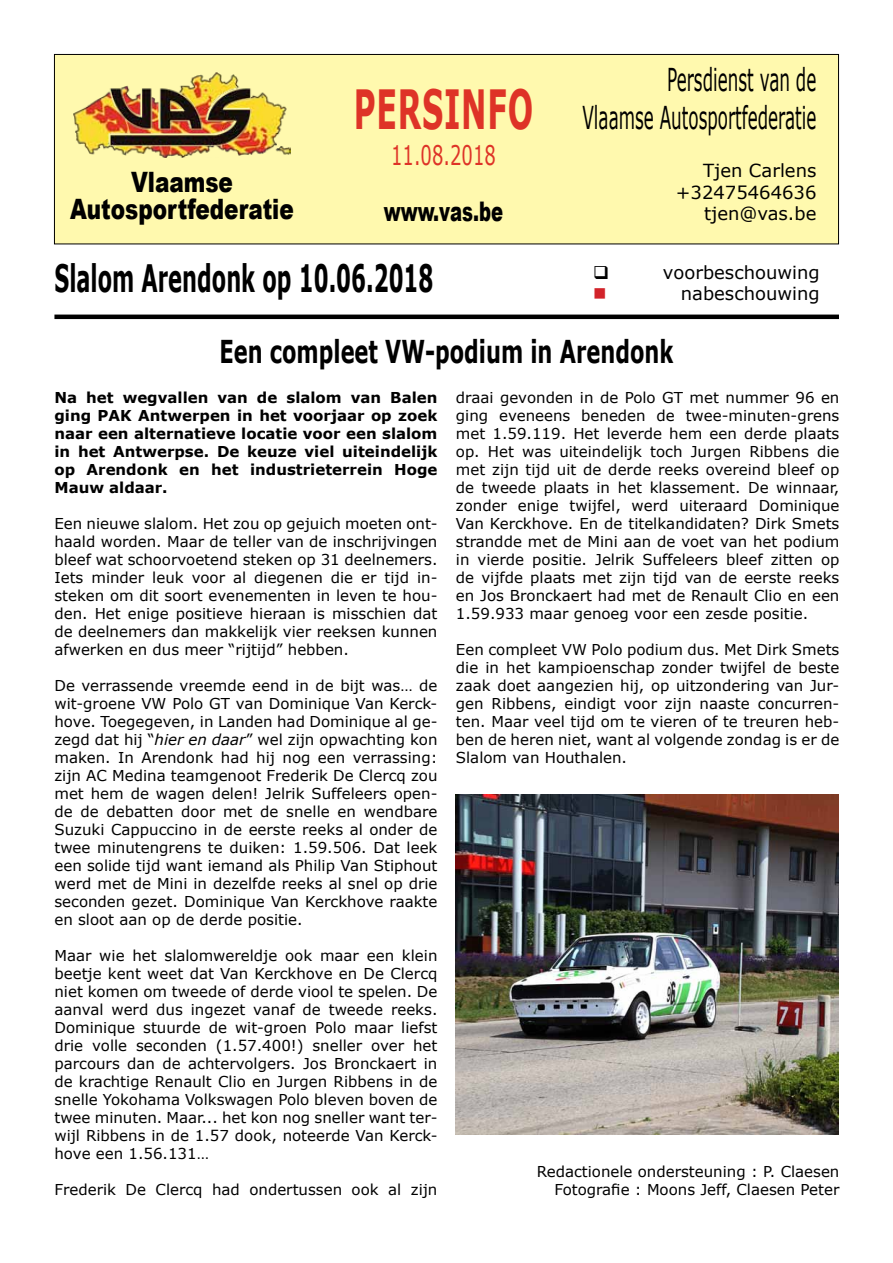
<style>
.page{position:relative;width:893px;height:1263px;background:#fff}
.page>*{position:absolute;margin:0;border:0;box-sizing:border-box;transform-origin:0 0}
.t1{font:700 54px "Verdana";letter-spacing:.025em;color:#de3327;scale:.56 1}
.t2{font:700 37.8px "Verdana";color:#000;scale:.56 1}
.t3{font:31.5px/37.8px "Verdana";color:#000;text-align:right;scale:.53 1}
.t4{font:700 31.5px "Verdana";color:#000;scale:.67 1}
.t5{font:900 28.05px/27px "Arial";color:#000;text-align:center;scale:.77 1}
.t6{font:900 27px "Arial";color:#000;scale:.67 1}
.t7{font:27px "Verdana";color:#de3327;scale:.67 1}
.t8{font:18px/21.6px "Verdana";color:#000;text-align:right}
.t9{font:18px "Wingdings";color:#d2232a}
.t10{font:15px/18px "Verdana";color:#000;text-align:justify}
.t11{font:700 15px/18px "Verdana";color:#000;text-align:justify}
.s1{font-style:italic}
</style>
<div class="page">
<div style="left:54px;top:54px;width:784px;height:190px;background:#fff9ae"></div>
<div style="left:54px;top:54px;width:785px;height:190px;border:1px solid #000"></div>
<img style="left:73px;top:73px;width:218px;height:85px">
<hr style="left:54px;top:315px;width:785px;height:4px;background:#000">
<img style="left:455px;top:794px;width:384px;height:340px">
<h3 class="t5" style="left:70px;top:168px;width:292px">Vlaamse<br>Autosportfederatie</h3>
<h1 class="t1" style="left:354px;top:75px;width:322px">PERSINFO</h1>
<h3 class="t7" style="left:391px;top:138px;width:158px">11.08.2018</h3>
<h3 class="t6" style="left:384px;top:192px;width:180px">www.vas.be</h3>
<h3 class="t3" style="left:582px;top:60px;width:443px">Persdienst van de<br>Vlaamse Autosportfederatie</h3>
<p class="t8" style="left:676px;top:159px;width:142px">Tjen Carlens +32475464636 tjen@vas.be</p>
<h2 class="t2" style="left:54px;top:255px;width:678px">Slalom Arendonk op 10.06.2018</h2>
<p class="t8" style="left:663px;top:261px;width:158px">voorbeschouwing</p>
<p class="t9" style="left:593px;top:284px;width:15px">■</p>
<p class="t8" style="left:681px;top:282px;width:140px">nabeschouwing</p>
<h3 class="t4" style="left:219px;top:331px;width:679px">Een compleet VW-podium in Arendonk</h3>
<p class="t10" style="left:456px;top:388px;width:385px">draai gevonden in de Polo GT met nummer 96 en ging eveneens beneden de twee-minuten-grens met 1.59.119. Het leverde hem een derde plaats op. Het was uiteindelijk toch Jurgen Ribbens die met zijn tijd uit de derde reeks overeind bleef op de tweede plaats in het klassement. De winnaar, zonder enige twijfel, werd uiteraard Dominique Van Kerckhove. En de titelkandidaten? Dirk Smets strandde met de Mini aan de voet van het podium in vierde positie. Jelrik Suffeleers bleef zitten op de vijfde plaats met zijn tijd van de eerste reeks en Jos Bronckaert had met de Renault Clio en een 1.59.933 maar genoeg voor een zesde positie.</p>
<p class="t10" style="left:456px;top:640px;width:385px">Een compleet VW Polo podium dus. Met Dirk Smets die in het kampioenschap zonder twijfel de beste zaak doet aangezien hij, op uitzondering van Jur&shy;gen Ribbens, eindigt voor zijn naaste concurren&shy;ten. Maar veel tijd om te vieren of te treuren heb&shy;ben de heren niet, want al volgende zondag is er de Slalom van Houthalen.</p>
<p class="t11" style="left:54px;top:388px;width:385px">Na het wegvallen van de slalom van Balen ging PAK Antwerpen in het voorjaar op zoek naar een alternatieve locatie voor een slalom in het Antwerpse. De keuze viel uiteindelijk op Arendonk en het industrieterrein Hoge Mauw aldaar.</p>
<p class="t10" style="left:54px;top:514px;width:385px">Een nieuwe slalom. Het zou op gejuich moeten ont&shy;haald worden. Maar de teller van de inschrijvingen bleef wat schoorvoetend steken op 31 deelnemers.<br>Iets minder leuk voor al diegenen die er tijd in&shy;steken om dit soort evenementen in leven te hou&shy;den. Het enige positieve hieraan is misschien dat de deelnemers dan makkelijk vier reeksen kunnen afwerken en dus meer “rijtijd” hebben.</p>
<p class="t10" style="left:54px;top:676px;width:385px">De verrassende vreemde eend in de bijt was… de wit-groene VW Polo GT van Dominique Van Kerck&shy;hove. Toegegeven, in Landen had Dominique al ge&shy;zegd dat hij “<span class="s1">hier en daar</span>” wel zijn opwachting kon maken. In Arendonk had hij nog een verrassing: zijn AC Medina teamgenoot Frederik De Clercq zou met hem de wagen delen! Jelrik Suffeleers open&shy;de de debatten door met de snelle en wendbare Suzuki Cappuccino in de eerste reeks al onder de twee minutengrens te duiken: 1.59.506. Dat leek een solide tijd want iemand als Philip Van Stiphout werd met de Mini in dezelfde reeks al snel op drie seconden gezet. Dominique Van Kerckhove raakte en sloot aan op de derde positie.</p>
<p class="t10" style="left:54px;top:946px;width:385px">Maar wie het slalomwereldje ook maar een klein beetje kent weet dat Van Kerckhove en De Clercq niet komen om tweede of derde viool te spelen. De aanval werd dus ingezet vanaf de tweede reeks.<br>Dominique stuurde de wit-groen Polo maar liefst drie volle seconden (1.57.400!) sneller over het parcours dan de achtervolgers. Jos Bronckaert in de krachtige Renault Clio en Jurgen Ribbens in de snelle Yokohama Volkswagen Polo bleven boven de twee minuten. Maar... het kon nog sneller want ter&shy;wijl Ribbens in de 1.57 dook, noteerde Van Kerck&shy;hove een 1.56.131…</p>
<p class="t10" style="left:54px;top:1180px;width:384px">Frederik De Clercq had ondertussen ook al zijn</p>
<p class="t10" style="left:537px;top:1162px;width:304px;text-align:right">Redactionele ondersteuning : P. Claesen<br>Fotografie : Moons Jeff, Claesen Peter</p>
</div>
